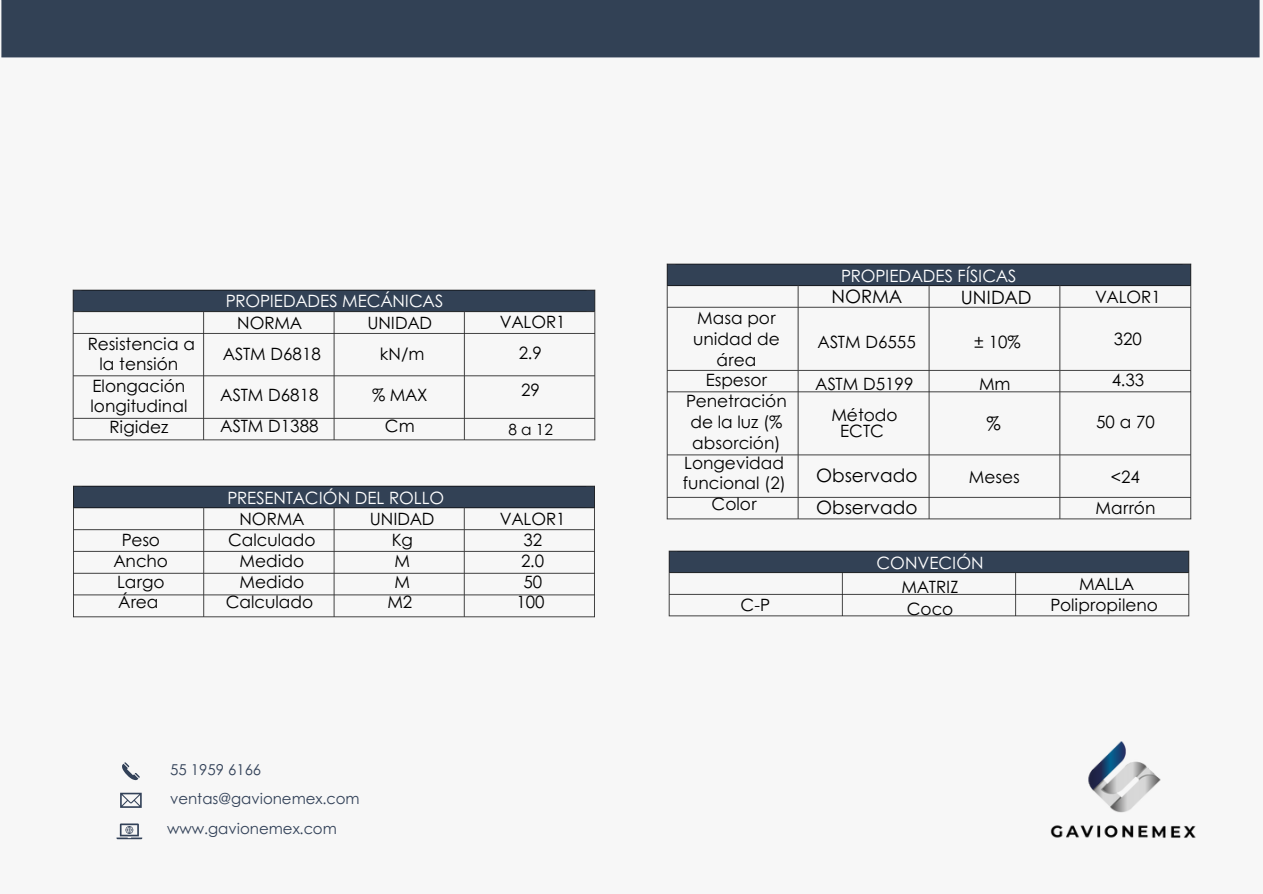
<style>
.page{position:relative;width:1263px;height:894px;background:#fff}
.page>*{position:absolute;margin:0;border:0;box-sizing:border-box;transform-origin:0 0}
.t1{font:18.45px "Century Gothic";color:#000}
.t2{font:16.95px/20.7px "Century Gothic";color:#000;text-align:center}
.t3{font:16.95px/24.2px "Century Gothic";color:#fff;text-align:center}
.t4{font:15.3px "Century Gothic";color:#000}
.t5{font:15px/29.2px "Century Gothic";color:#324158}
.s1{color:#000}
</style>
<div class="page">
<div style="left:0;top:0;width:1263px;height:893px;background:#f7f7f7"></div>
<img style="left:1051px;top:741px;width:145px;height:97px">
<svg style="left:116px;top:823px;width:26px;height:16px"></svg>
<svg style="left:122px;top:762px;width:18px;height:18px"></svg>
<svg style="left:120px;top:792px;width:22px;height:15px"></svg>
<img style="left:72px;top:289px;width:524px;height:152px">
<img style="left:73px;top:485px;width:522px;height:133px">
<div style="left:1px;top:0;width:1259px;height:58px;background:#324155"></div>
<img style="left:666px;top:263px;width:526px;height:257px">
<img style="left:668px;top:550px;width:522px;height:67px">
<h1 class="t2" style="left:88px;top:332px;width:109px;line-height:21.3px">Resistencia a la tensión<br>Elongación</h1>
<h1 class="t2" style="left:91px;top:394px;width:98px">longitudinal</h1>
<h1 class="t2" style="left:110px;top:415px;width:60px">Rigidez</h1>
<h2 class="t2" style="left:114px;top:528px;width:56px">Peso<br>Ancho<br>Largo<br>Área</h2>
<p class="t3" style="left:226px;top:288px;width:219px">PROPIEDADES MECÁNICAS</p>
<h2 class="t2" style="left:223px;top:306px;width:99px;line-height:31px">NORMA<br>ASTM D6818</h2>
<h2 class="t2" style="left:221px;top:378px;width:99px;line-height:31px;text-align:left">ASTM D6818<br>ASTM D1388</h2>
<h1 class="t2" style="left:367px;top:306px;width:66px;line-height:31px">UNIDAD kN/m</h1>
<h1 class="t2" style="left:372px;top:378px;width:57px;line-height:31px">% MAX<br>Cm</h1>
<h2 class="t3" style="left:227px;top:485px;width:218px">PRESENTACIÓN DEL ROLLO</h2>
<h1 class="t2" style="left:226px;top:508px;width:91px">NORMA<br>Calculado<br>Medido<br>Medido<br>Calculado</h1>
<p class="t2" style="left:370px;top:508px;width:66px">UNIDAD<br>Kg<br>M<br>M<br>M2</p>
<h2 class="t2" style="left:500px;top:305px;width:67px;line-height:31px">VALOR1<br>2.9</h2>
<h2 class="t2" style="left:521px;top:378px;width:20px">29</h2>
<h2 class="t4" style="left:508px;top:418px;width:46px">8a12</h2>
<h2 class="t2" style="left:500px;top:508px;width:67px">VALOR1<br>32<br>2.0<br>50<br>100</h2>
<p class="t5" style="left:170px;top:753px;width:191px">55 1959 6166 ventas@gavionemex.com</p>
<p class="t5" style="left:167px;top:812px;width:171px">www.gavionemex.com</p>
<p class="t2" style="left:683px;top:307px;width:105px">Masa por unidad de área<br>Espesor<br>Penetración de la luz (% absorción)<br>Longevidad funcional (2)<br>Color</p>
<h1 class="t2" style="left:741px;top:593px;width:31px">C-P</h1>
<h2 class="t3" style="left:841px;top:262px;width:177px">PROPIEDADES FÍSICAS</h2>
<h2 class="t1" style="left:832px;top:282px;width:72px">NORMA</h2>
<h2 class="t1" style="left:961px;top:283px;width:72px">UNIDAD</h2>
<h1 class="t2" style="left:818px;top:330px;width:99px">ASTM D6555</h1>
<h1 class="t2" style="left:816px;top:367px;width:99px;line-height:31px">ASTM D5199<br>Método</h1>
<h1 class="t2" style="left:840px;top:419px;width:45px">ECTC</h1>
<p class="t1" style="left:816px;top:461px;width:103px">Observado</p>
<h1 class="t1" style="left:816px;top:493px;width:103px">Observado</h1>
<h2 class="t2" style="left:974px;top:330px;width:48px">± 10%</h2>
<h2 class="t2" style="left:979px;top:372px;width:33px">Mm</h2>
<p class="t1" style="left:986px;top:409px;width:16px">%</p>
<h2 class="t2" style="left:969px;top:465px;width:52px">Meses</h2>
<h1 class="t3" style="left:876px;top:549px;width:109px">CONVECIÓN<br><span class="s1">MATRIZ</span></h1>
<h1 class="t2" style="left:907px;top:597px;width:48px">Coco</h1>
<h2 class="t2" style="left:1095px;top:286px;width:67px">VALOR1</h2>
<h2 class="t2" style="left:1114px;top:327px;width:30px">320</h2>
<h2 class="t2" style="left:1112px;top:369px;width:34px">4.33</h2>
<h2 class="t2" style="left:1096px;top:410px;width:60px">50 a 70</h2>
<h2 class="t2" style="left:1095px;top:460px;width:61px;line-height:31px">&lt;24<br>Marrón</h2>
<p class="t2" style="left:1050px;top:572px;width:109px">MALLA<br>Polipropileno</p>
</div>
